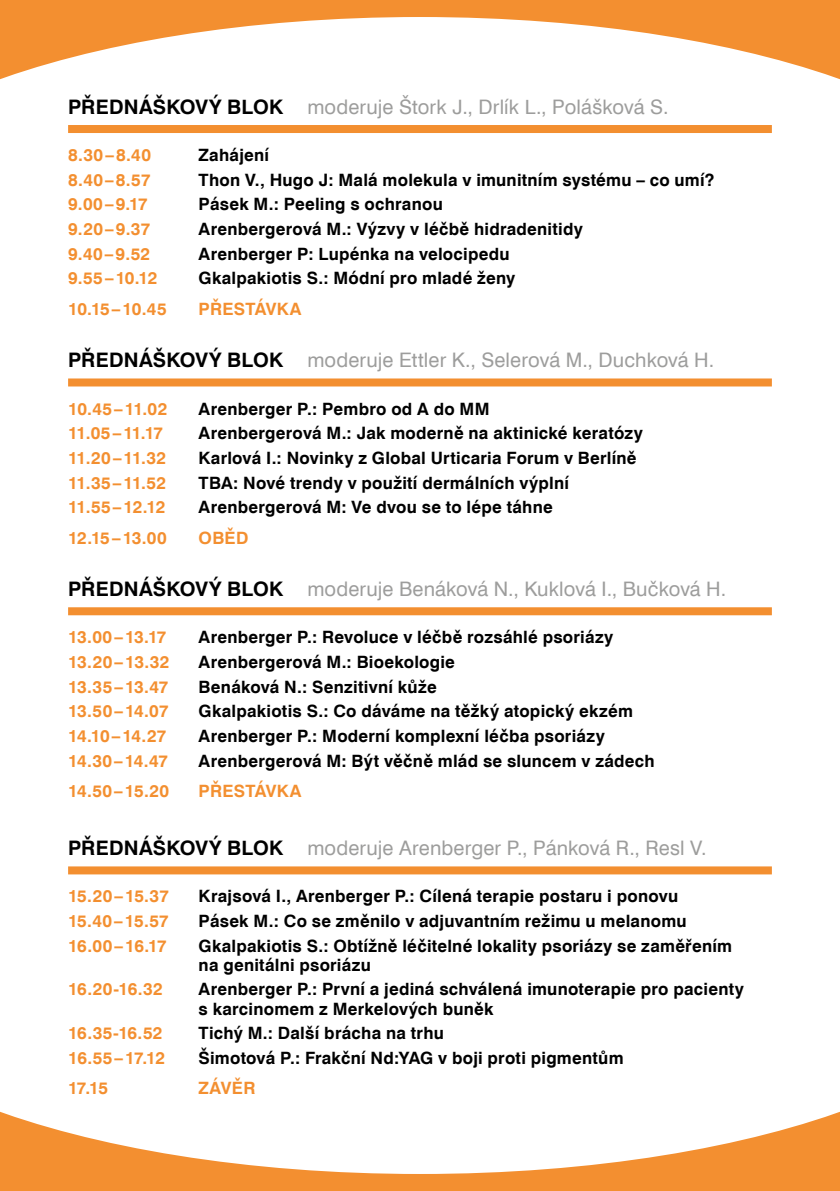
<style>
.page{position:relative;width:840px;height:1191px;background:#fff}
.page>*{position:absolute;margin:0;border:0;box-sizing:border-box;transform-origin:0 0}
.t1{font:20px "Swiss 721 AT";letter-spacing:.005em;color:#9d9d9c}
.t2{font:700 17px/19px "Swiss 721 AT";letter-spacing:.015em;color:#000}
.t3{font:700 17px "Swiss 721 AT";letter-spacing:-.015em;color:#f38f30}
.t4{font:700 17px "Swiss 721 AT";letter-spacing:.015em;color:#f38f30}
.s1{font-weight:700;color:#000}
</style>
<div class="page">
<svg style="left:0;top:0;width:839px;height:80px"></svg>
<svg style="left:0;top:1111px;width:839px;height:80px"></svg>
<div style="left:68px;top:125px;width:703px;height:8px;background:#f38f30"></div>
<div style="left:68px;top:378px;width:703px;height:8px;background:#f38f30"></div>
<div style="left:68px;top:607px;width:703px;height:8px;background:#f38f30"></div>
<div style="left:68px;top:866px;width:703px;height:8px;background:#f38f30"></div>
<p class="t1" style="left:68px;top:94px;width:601px"><span class="s1">PŘEDNÁŠKOVÝ BLOK</span> moderuje Štork J., Drlík L., Polášková S.</p>
<p class="t3" style="left:68px;top:144px;width:84px">8.30–8.40</p>
<p class="t2" style="left:198px;top:145px;width:72px">Zahájení</p>
<p class="t3" style="left:68px;top:169px;width:84px">8.40–8.57</p>
<p class="t2" style="left:198px;top:170px;width:517px">Thon V., Hugo J: Malá molekula v imunitním systému – co umí?</p>
<p class="t3" style="left:68px;top:194px;width:81px">9.00–9.17</p>
<p class="t2" style="left:198px;top:195px;width:245px">Pásek M.: Peeling s ochranou</p>
<p class="t3" style="left:68px;top:218px;width:84px">9.20–9.37</p>
<p class="t2" style="left:198px;top:219px;width:385px">Arenbergerová M.: Výzvy v léčbě hidradenitidy</p>
<p class="t3" style="left:68px;top:243px;width:84px">9.40–9.52</p>
<p class="t2" style="left:198px;top:244px;width:312px">Arenberger P: Lupénka na velocipedu</p>
<p class="t3" style="left:68px;top:268px;width:91px">9.55–10.12</p>
<p class="t2" style="left:198px;top:269px;width:318px">Gkalpakiotis S.: Módní pro mladé ženy</p>
<p class="t3" style="left:68px;top:298px;width:100px">10.15–10.45</p>
<p class="t4" style="left:198px;top:298px;width:104px">PŘESTÁVKA</p>
<p class="t1" style="left:68px;top:348px;width:647px"><span class="s1">PŘEDNÁŠKOVÝ BLOK</span> moderuje Ettler K., Selerová M., Duchková H.</p>
<p class="t3" style="left:68px;top:398px;width:101px">10.45–11.02</p>
<p class="t2" style="left:198px;top:399px;width:292px">Arenberger P.: Pembro od A do MM</p>
<p class="t3" style="left:68px;top:423px;width:97px">11.05–11.17</p>
<p class="t2" style="left:198px;top:423px;width:445px">Arenbergerová M.: Jak moderně na aktinické keratózy</p>
<p class="t3" style="left:68px;top:447px;width:99px">11.20–11.32</p>
<p class="t2" style="left:198px;top:448px;width:439px">Karlová I.: Novinky z Global Urticaria Forum v Berlíně</p>
<p class="t3" style="left:68px;top:472px;width:99px">11.35–11.52</p>
<p class="t2" style="left:198px;top:473px;width:371px">TBA: Nové trendy v použití dermálních výplní</p>
<p class="t3" style="left:68px;top:497px;width:99px">11.55–12.12</p>
<p class="t2" style="left:198px;top:497px;width:355px">Arenbergerová M: Ve dvou se to lépe táhne</p>
<p class="t3" style="left:68px;top:527px;width:100px">12.15–13.00</p>
<p class="t3" style="left:198px;top:527px;width:51px">OBĚD</p>
<p class="t1" style="left:68px;top:576px;width:659px"><span class="s1">PŘEDNÁŠKOVÝ BLOK</span> moderuje Benáková N., Kuklová I., Bučková H.</p>
<p class="t3" style="left:68px;top:627px;width:100px">13.00–13.17</p>
<p class="t2" style="left:198px;top:627px;width:416px">Arenberger P.: Revoluce v léčbě rozsáhlé psoriázy</p>
<p class="t3" style="left:68px;top:651px;width:103px">13.20–13.32</p>
<p class="t2" style="left:198px;top:652px;width:258px">Arenbergerová M.: Bioekologie</p>
<p class="t3" style="left:68px;top:676px;width:102px">13.35–13.47</p>
<p class="t2" style="left:198px;top:677px;width:239px">Benáková N.: Senzitivní kůže</p>
<p class="t3" style="left:68px;top:701px;width:102px">13.50–14.07</p>
<p class="t2" style="left:198px;top:701px;width:435px">Gkalpakiotis S.: Co dáváme na těžký atopický ekzém</p>
<p class="t3" style="left:68px;top:725px;width:100px">14.10–14.27</p>
<p class="t2" style="left:198px;top:726px;width:407px">Arenberger P.: Moderní komplexní léčba psoriázy</p>
<p class="t3" style="left:68px;top:750px;width:101px">14.30–14.47</p>
<p class="t2" style="left:198px;top:751px;width:457px">Arenbergerová M: Být věčně mlád se sluncem v zádech</p>
<p class="t3" style="left:68px;top:780px;width:103px">14.50–15.20</p>
<p class="t4" style="left:198px;top:780px;width:104px">PŘESTÁVKA</p>
<p class="t1" style="left:68px;top:836px;width:639px"><span class="s1">PŘEDNÁŠKOVÝ BLOK</span> moderuje Arenberger P., Pánková R., Resl V.</p>
<p class="t3" style="left:68px;top:886px;width:102px">15.20–15.37</p>
<p class="t2" style="left:198px;top:886px;width:481px">Krajsová I., Arenberger P.: Cílená terapie postaru i ponovu</p>
<p class="t3" style="left:68px;top:910px;width:102px">15.40–15.57</p>
<p class="t2" style="left:198px;top:911px;width:489px">Pásek M.: Co se změnilo v adjuvantním režimu u melanomu</p>
<p class="t3" style="left:68px;top:935px;width:100px">16.00–16.17</p>
<p class="t2" style="left:198px;top:936px;width:534px">Gkalpakiotis S.: Obtížně léčitelné lokality psoriázy se zaměřením na genitálni psoriázu</p>
<p class="t3" style="left:68px;top:979px;width:96px">16.20-16.32</p>
<p class="t2" style="left:198px;top:979px;width:546px">Arenberger P.: První a jediná schválená imunoterapie pro pacienty s karcinomem z Merkelových buněk</p>
<p class="t3" style="left:68px;top:1022px;width:96px">16.35-16.52</p>
<p class="t2" style="left:198px;top:1023px;width:247px">Tichý M.: Další brácha na trhu</p>
<p class="t3" style="left:68px;top:1047px;width:98px">16.55–17.12</p>
<p class="t2" style="left:198px;top:1048px;width:426px">Šimotová P.: Frakční Nd:YAG v boji proti pigmentům</p>
<p class="t3" style="left:68px;top:1077px;width:41px">17.15</p>
<p class="t3" style="left:198px;top:1077px;width:58px">ZÁVĚR</p>
</div>
